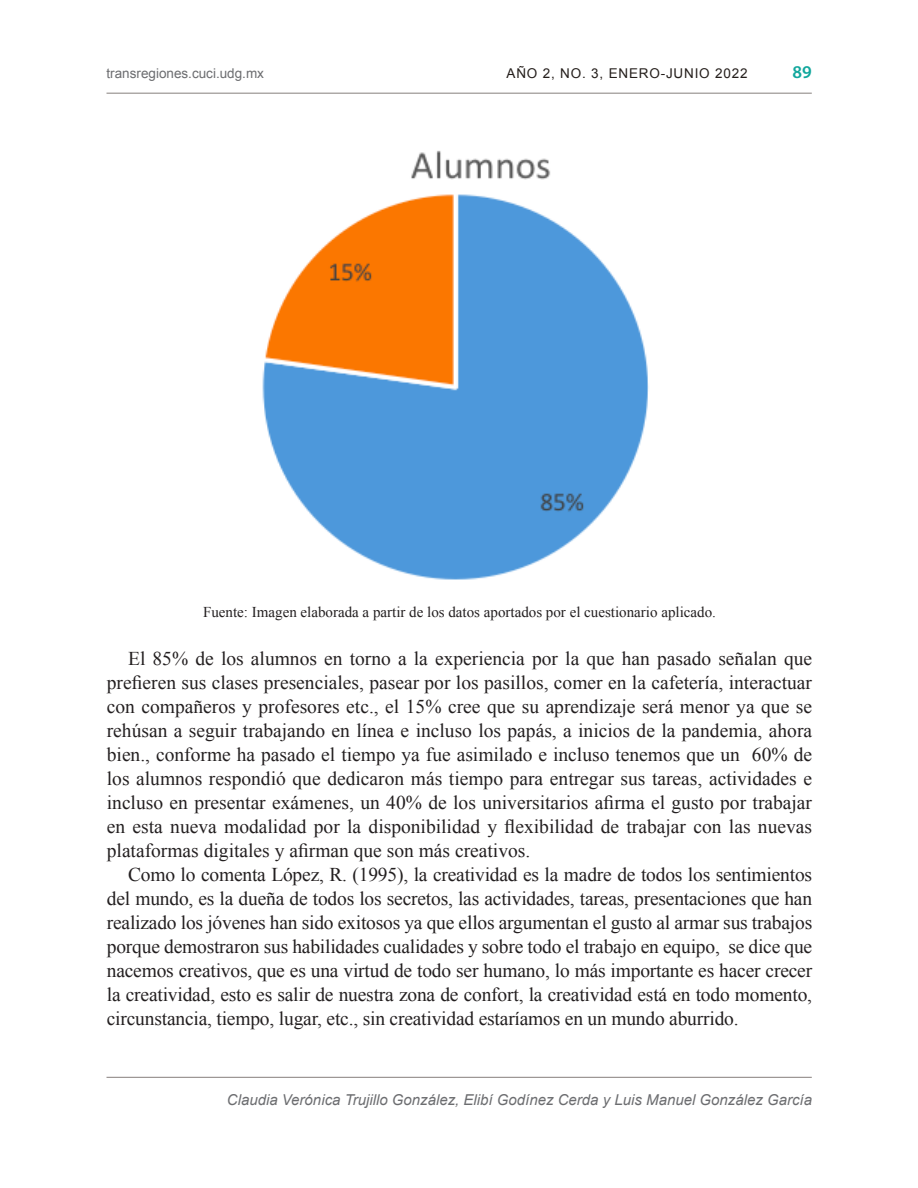
<style>
.page{position:relative;width:918px;height:1188px;background:#fff}
.page>*{position:absolute;margin:0;border:0;box-sizing:border-box;transform-origin:0 0}
.Texto{font:19.5px/24px "Times New Roman";letter-spacing:-.005em;color:#231f20;text-align:justify}
.t1{font:600 18px "Myriad Pro";color:#12a79d}
.Tablas_Fuente{font:15px "Times New Roman";color:#231f20}
.Marcador_Autor_Artíc{font:italic 15px "Arial";color:#6c6d70}
.t2{font:13.5px "Arial";color:#6c6d70}
.t3{font:13.5px "Arial";letter-spacing:.06em;color:#241e1b}
</style>
<div class="page">
<hr style="left:107px;top:1077px;width:705px;height:1px;background:#867f7c">
<hr style="left:107px;top:93px;width:705px;height:1px;background:#867f7c">
<img style="left:262px;top:150px;width:387px;height:430px">
<p class="t2" style="left:107px;top:64px;width:159px">transregiones.cuci.udg.mx</p>
<p class="t3" style="left:507px;top:64px;width:243px">AÑO 2, NO. 3, ENERO-JUNIO 2022</p>
<p class="t1" style="left:792px;top:61px;width:21px">89</p>
<p class="Tablas_Fuente" style="left:203px;top:601px;width:514px">Fuente: Imagen elaborada a partir de los datos aportados por el cuestionario aplicado.</p>
<p class="Texto" style="left:107px;top:646px;width:707px;text-indent:21px">El 85% de los alumnos en torno a la experiencia por la que han pasado señalan que prefieren sus clases presenciales, pasear por los pasillos, comer en la cafetería, interactuar con compañeros y profesores etc., el 15% cree que su aprendizaje será menor ya que se rehúsan a seguir trabajando en línea e incluso los papás, a inicios de la pandemia, ahora bien., conforme ha pasado el tiempo ya fue asimilado e incluso tenemos que un 60% de los alumnos respondió que dedicaron más tiempo para entregar sus tareas, actividades e incluso en presentar exámenes, un 40% de los universitarios afirma el gusto por trabajar en esta nueva modalidad por la disponibilidad y flexibilidad de trabajar con las nuevas plataformas digitales y afirman que son más creativos.</p>
<p class="Texto" style="left:107px;top:862px;width:707px;text-indent:21px">Como lo comenta López, R. (1995), la creatividad es la madre de todos los sentimientos del mundo, es la dueña de todos los secretos, las actividades, tareas, presentaciones que han realizado los jóvenes han sido exitosos ya que ellos argumentan el gusto al armar sus trabajos porque demostraron sus habilidades cualidades y sobre todo el trabajo en equipo, se dice que nacemos creativos, que es una virtud de todo ser humano, lo más importante es hacer crecer la creatividad, esto es salir de nuestra zona de confort, la creatividad está en todo momento, circunstancia, tiempo, lugar, etc., sin creatividad estaríamos en un mundo aburrido.</p>
<p class="Marcador_Autor_Artíc" style="left:227px;top:1090px;width:587px">Claudia Verónica Trujillo González, Elibí Godínez Cerda y Luis Manuel González García</p>
</div>
